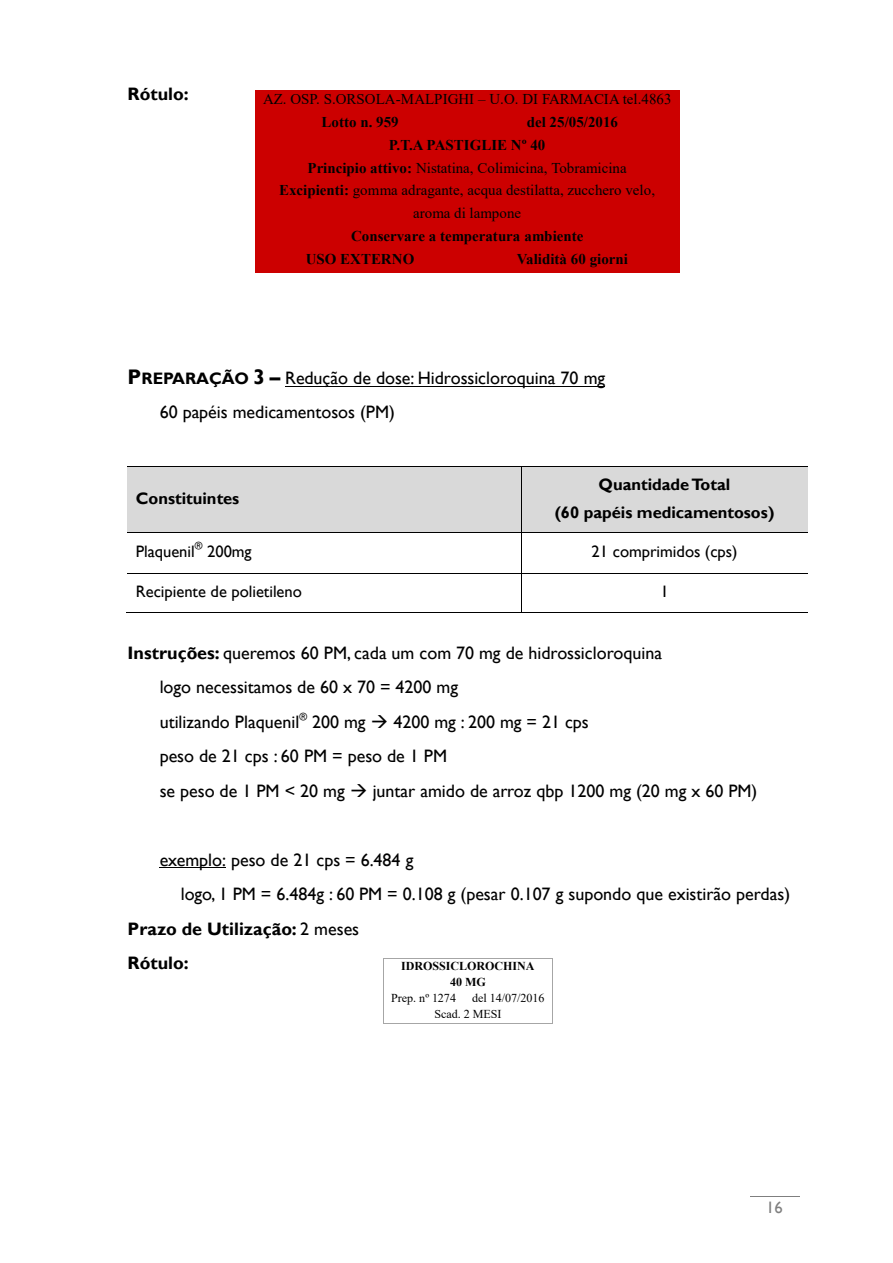
<style>
.page{position:relative;width:893px;height:1263px;background:#fff}
.page>*{position:absolute;margin:0;border:0;box-sizing:border-box;transform-origin:0 0}
.t1{font:18px/34.5px "Gill Sans";color:#000}
.t2{font:700 18px "Gill Sans";color:#000}
.t3{font:16.5px "Gill Sans";color:#000}
.t4{font:700 16.5px/28px "Gill Sans";color:#000;text-align:center}
.t5{font:16.5px "Gill Sans";color:#808080}
.t6{font:15px "Times New Roman";color:#000}
.t7{font:700 15px/22.8px "Times New Roman";color:#000}
.t8{font:12px/15.9px "Times New Roman";color:#000}
.t9{font:700 12px/15.9px "Times New Roman";color:#000;text-align:center}
.t10{font:10.5px "Gill Sans";color:#000}
.s1{font-weight:700}
.s2{font-weight:700;font-size:21px}
.s3{font-weight:700;font-size:16.5px}
.s4{font-weight:400}
</style>
<div class="page">
<hr style="left:750px;top:1196px;width:49px;height:1px;background:#7f7f7f">
<hr style="left:285px;top:386px;width:320px;height:1px;background:#000">
<div style="left:128px;top:467px;width:393px;height:65px;background:#d9d9d9"></div>
<div style="left:521px;top:467px;width:287px;height:65px;background:#d9d9d9"></div>
<hr style="left:128px;top:466px;width:393px;height:1px;background:#000">
<hr style="left:521px;top:466px;width:287px;height:1px;background:#000">
<hr style="left:521px;top:467px;width:1px;height:65px;background:#000">
<hr style="left:128px;top:532px;width:393px;height:1px;background:#000">
<hr style="left:521px;top:532px;width:287px;height:1px;background:#000">
<hr style="left:521px;top:533px;width:1px;height:40px;background:#000">
<hr style="left:128px;top:573px;width:393px;height:1px;background:#000">
<hr style="left:521px;top:573px;width:287px;height:1px;background:#000">
<hr style="left:127px;top:612px;width:394px;height:1px;background:#000">
<hr style="left:521px;top:574px;width:1px;height:38px;background:#000">
<hr style="left:521px;top:612px;width:287px;height:1px;background:#000">
<hr style="left:160px;top:867px;width:66px;height:1px;background:#000">
<div style="left:255px;top:91px;width:425px;height:22px;background:#c00"></div>
<div style="left:255px;top:113px;width:210px;height:23px;background:#c00"></div>
<div style="left:465px;top:113px;width:215px;height:23px;background:#c00"></div>
<div style="left:255px;top:136px;width:425px;height:23px;background:#c00"></div>
<div style="left:255px;top:159px;width:425px;height:23px;background:#c00"></div>
<div style="left:255px;top:182px;width:425px;height:46px;background:#c00"></div>
<div style="left:255px;top:228px;width:425px;height:22px;background:#c00"></div>
<div style="left:255px;top:250px;width:210px;height:23px;background:#c00"></div>
<div style="left:465px;top:250px;width:215px;height:23px;background:#c00"></div>
<hr style="left:383px;top:958px;width:169px;height:1px;background:#a6a6a6">
<hr style="left:383px;top:959px;width:1px;height:32px;background:#a6a6a6">
<hr style="left:552px;top:959px;width:1px;height:32px;background:#a6a6a6">
<svg style="left:383px;top:991px;width:1px;height:32px"></svg>
<hr style="left:383px;top:1023px;width:169px;height:1px;background:#a6a6a6">
<svg style="left:552px;top:991px;width:1px;height:33px"></svg>
<p class="t2" style="left:128px;top:83px;width:63px">Rótulo:</p>
<p class="t6" style="left:263px;top:91px;width:410px">AZ. OSP. S.ORSOLA-MALPIGHI – U.O. DI FARMACIA tel.4863</p>
<p class="t7" style="left:322px;top:111px;width:79px">Lotto n. 959</p>
<p class="t7" style="left:527px;top:111px;width:93px">del 25/05/2016</p>
<p class="t7" style="left:389px;top:134px;width:158px">P.T.A PASTIGLIE Nº 40</p>
<p class="t6" style="left:308px;top:159px;width:321px"><span class="s1">Principio attivo:</span> Nistatina, Colimicina, Tobramicina</p>
<p class="t6" style="left:279px;top:182px;width:377px"><span class="s1">Excipienti:</span> gomma adragante, acqua destilatta, zucchero velo,</p>
<p class="t6" style="left:413px;top:205px;width:110px">aroma di lampone</p>
<p class="t7" style="left:306px;top:225px;width:279px;text-indent:45px">Conservare a temperatura ambiente<br>USO EXTERNO</p>
<p class="t7" style="left:517px;top:248px;width:113px">Validità 60 giorni</p>
<p class="t1" style="left:160px;top:361px;width:447px;line-height:34px;text-indent:-32px"><span class="s2">P</span><span class="s3">REPARAÇÃO</span> <span class="s2">3 –</span> Redução de dose: Hidrossicloroquina 70 mg<br>60 papéis medicamentosos (PM)</p>
<p class="t4" style="left:136px;top:484px;width:105px">Constituintes</p>
<p class="t4" style="left:555px;top:470px;width:221px">Quantidade Total<br>(60 papéis medicamentosos)</p>
<p class="t3" style="left:136px;top:541px;width:61px">Plaquenil</p>
<p class="t10" style="left:195px;top:539px;width:9px">®</p>
<p class="t3" style="left:207px;top:541px;width:46px">200mg</p>
<p class="t3" style="left:592px;top:542px;width:147px">21 comprimidos (cps)</p>
<p class="t3" style="left:136px;top:582px;width:168px">Recipiente de polietileno</p>
<p class="t3" style="left:660px;top:582px;width:10px">1</p>
<p class="t1" style="left:160px;top:635px;width:599px;text-indent:-32px"><span class="s1">Instruções:</span> queremos 60 PM, cada um com 70 mg de hidrossicloroquina<br>logo necessitamos de 60 x 70 = 4200 mg<br>utilizando Plaquenil<sup>®</sup> 200 mg → 4200 mg : 200 mg = 21 cps<br>peso de 21 cps : 60 PM = peso de 1 PM<br>se peso de 1 PM &lt; 20 mg → juntar amido de arroz qbp 1200 mg (20 mg x 60 PM)</p>
<p class="t1" style="left:160px;top:842px;width:255px">exemplo: peso de 21 cps = 6.484 g</p>
<p class="t1" style="left:181px;top:877px;width:611px">logo, 1 PM = 6.484g : 60 PM = 0.108 g (pesar 0.107 g supondo que existirão perdas)</p>
<p class="t2" style="left:128px;top:918px;width:233px">Prazo de Utilização: <span class="s4">2 meses</span></p>
<p class="t2" style="left:128px;top:953px;width:63px">Rótulo:</p>
<p class="t9" style="left:401px;top:958px;width:135px">IDROSSICLOROCHINA<br>40 MG</p>
<p class="t8" style="left:391px;top:990px;width:66px">Prep. nº 1274</p>
<p class="t8" style="left:434px;top:990px;width:112px;text-indent:38px">del 14/07/2016<br>Scad. 2 MESI</p>
<p class="t5" style="left:766px;top:1198px;width:18px">16</p>
</div>
